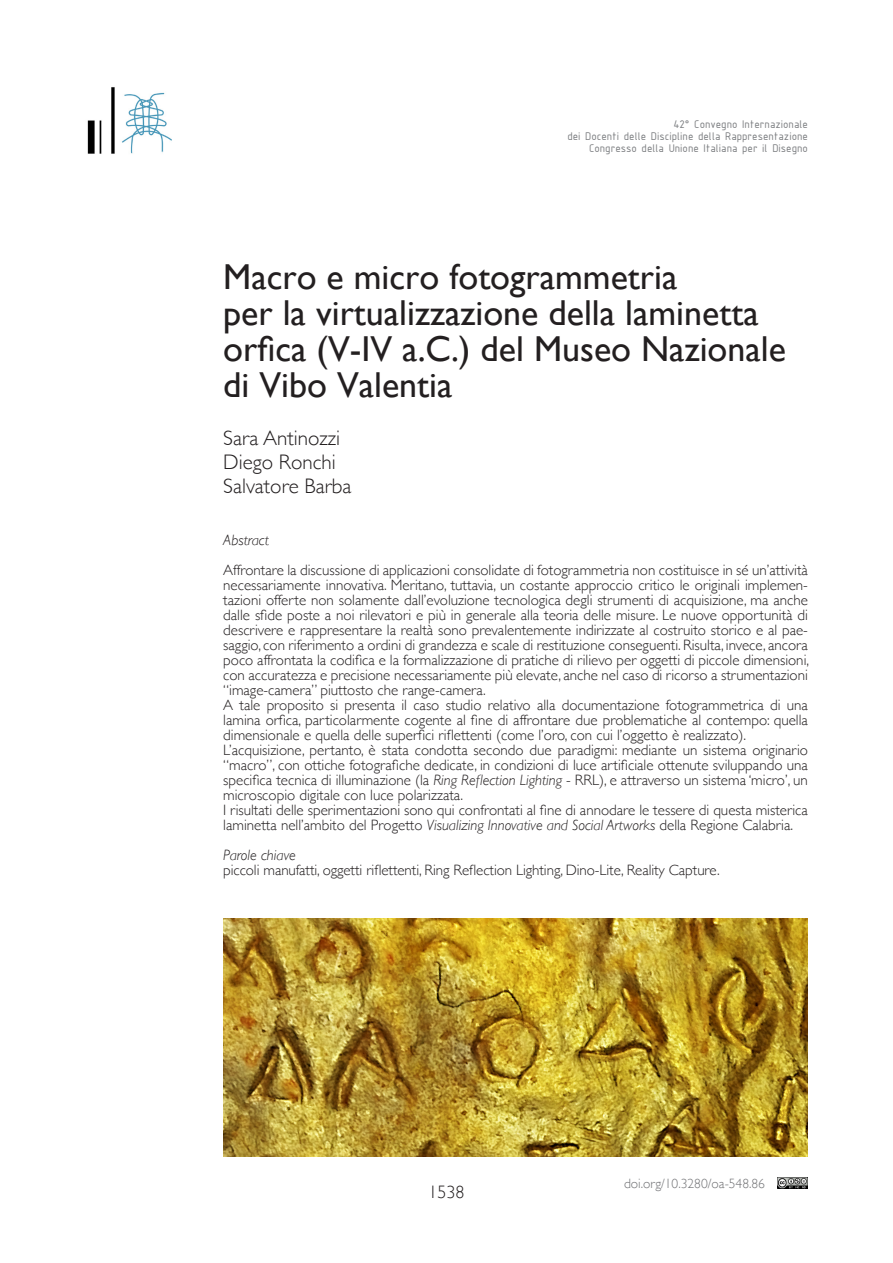
<style>
.page{position:relative;width:893px;height:1263px;background:#fff}
.page>*{position:absolute;margin:0;border:0;box-sizing:border-box;transform-origin:0 0}
.t1{font:36px/36px "Gill Sans";color:#231f20}
.t2{font:300 21px "Gill Sans";color:#231f20}
.t3{font:300 18px "Gill Sans";color:#231f20}
.t4{font:300 15px/15px "Gill Sans";color:#231f20;text-align:justify}
.t5{font:italic 300 15px "Gill Sans";color:#231f20}
.t6{font:300 13.5px "Gill Sans";color:#717275}
.t7{font:12px "ISOCPEUR";color:#7a7c7f}
.s1{font-style:italic}
</style>
<div class="page">
<img style="left:778px;top:1178px;width:30px;height:10px">
<img style="left:87px;top:87px;width:85px;height:67px">
<img style="left:223px;top:918px;width:585px;height:239px">
<p class="t7" style="left:673px;top:116px;width:136px">42° Convegno Internazionale</p>
<p class="t7" style="left:567px;top:128px;width:242px">dei Docenti delle Discipline della Rappresentazione</p>
<p class="t7" style="left:589px;top:140px;width:220px">Congresso della Unione Italiana per il Disegno</p>
<p class="t1" style="left:223px;top:258px;width:456px">Macro e micro fotogrammetria</p>
<p class="t1" style="left:223px;top:294px;width:564px">per la virtualizzazione della laminetta orfica (V-IV a.C.) del Museo Nazionale di Vibo Valentia</p>
<p class="t2" style="left:223px;top:421px;width:118px">Sara Antinozzi</p>
<p class="t2" style="left:223px;top:445px;width:114px">Diego Ronchi</p>
<p class="t2" style="left:223px;top:469px;width:130px">Salvatore Barba</p>
<p class="t5" style="left:223px;top:531px;width:47px">Abstract</p>
<p class="t4" style="left:223px;top:562px;width:587px">Affrontare la discussione di applicazioni consolidate di fotogrammetria non costituisce in sé un’attività necessariamente innovativa. Meritano, tuttavia, un costante approccio critico le originali implemen&shy;tazioni offerte non solamente dall’evoluzione tecnologica degli strumenti di acquisizione, ma anche dalle sfide poste a noi rilevatori e più in generale alla teoria delle misure. Le nuove opportunità di descrivere e rappresentare la realtà sono prevalentemente indirizzate al costruito storico e al pae&shy;saggio, con riferimento a ordini di grandezza e scale di restituzione conseguenti. Risulta, invece, ancora poco affrontata la codifica e la formalizzazione di pratiche di rilievo per oggetti di piccole dimensioni, con accuratezza e precisione necessariamente più elevate, anche nel caso di ricorso a strumentazioni “image-camera” piuttosto che range-camera.</p>
<p class="t4" style="left:223px;top:697px;width:586px">A tale proposito si presenta il caso studio relativo alla documentazione fotogrammetrica di una lamina orfica, particolarmente cogente al fine di affrontare due problematiche al contempo: quella dimensionale e quella delle superfici riflettenti (come l’oro, con cui l’oggetto è realizzato).</p>
<p class="t4" style="left:223px;top:742px;width:586px">L’acquisizione, pertanto, è stata condotta secondo due paradigmi: mediante un sistema originario “macro”, con ottiche fotografiche dedicate, in condizioni di luce artificiale ottenute sviluppando una specifica tecnica di illuminazione (la <span class="s1">Ring Reflection Lighting</span> - RRL), e attraverso un sistema ‘micro’, un microscopio digitale con luce polarizzata.</p>
<p class="t4" style="left:223px;top:802px;width:586px">I risultati delle sperimentazioni sono qui confrontati al fine di annodare le tessere di questa misterica laminetta nell’ambito del Progetto <span class="s1">Visualizing Innovative and Social Artworks</span> della Regione Calabria.</p>
<p class="t5" style="left:223px;top:846px;width:74px">Parole chiave</p>
<p class="t4" style="left:223px;top:862px;width:498px">piccoli manufatti, oggetti riflettenti, Ring Reflection Lighting, Dino-Lite, Reality Capture.</p>
<p class="t3" style="left:428px;top:1178px;width:37px">1538</p>
<p class="t6" style="left:624px;top:1172px;width:142px">doi.org/10.3280/oa-548.86</p>
</div>
